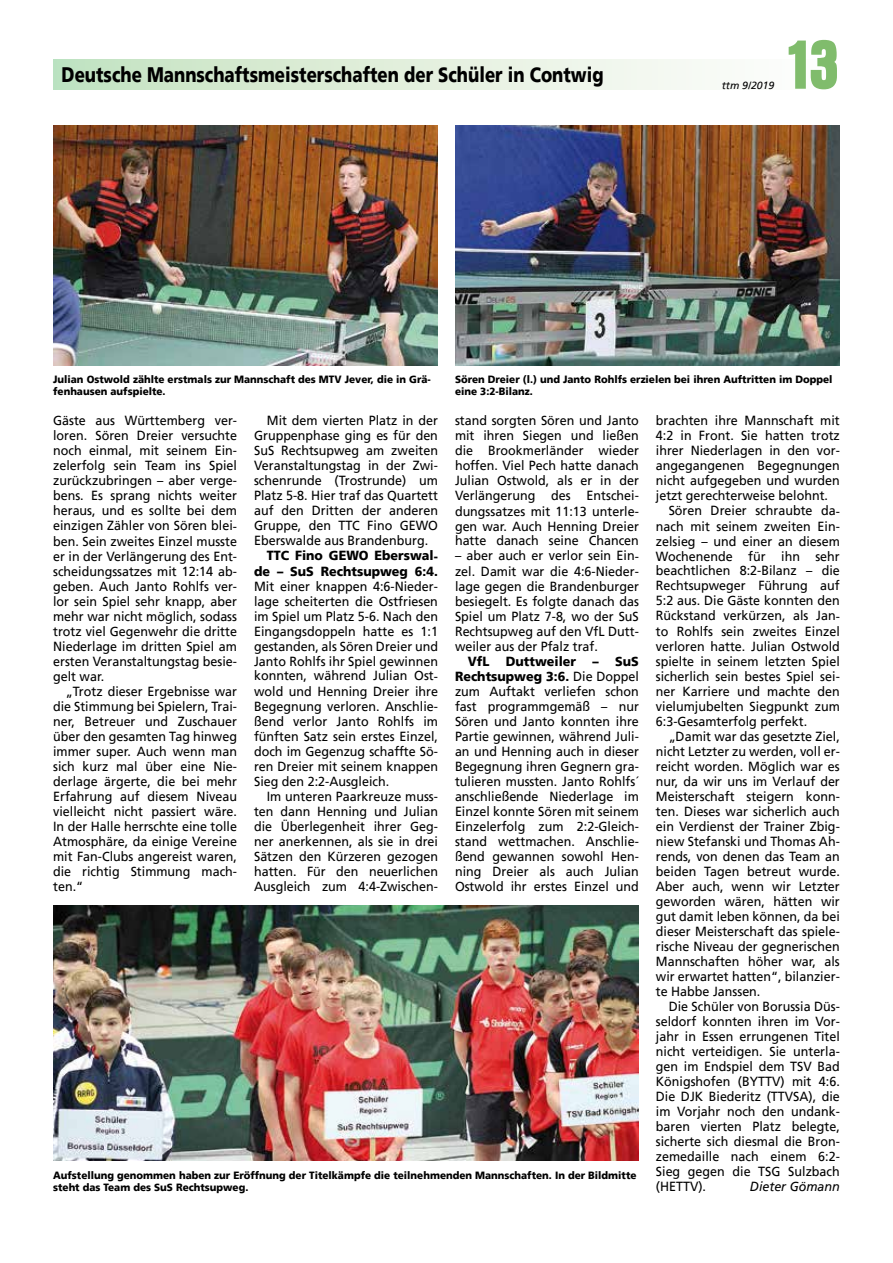
<style>
.page{position:relative;width:893px;height:1263px;background:#fff}
.page>*{position:absolute;margin:0;border:0;box-sizing:border-box;transform-origin:0 0}
.t1{font:700 condensed 72px "Aurora BT";color:#80bc6c}
.t2{font:900 21px "Frutiger";color:#000;scale:.8 1}
.t3{font:13.2px/15px "Frutiger";color:#000;text-align:justify;scale:.95 1}
.t4{font:900 13.2px/15px "Frutiger";color:#000;text-align:right;scale:.95 1}
.t5{font:italic 13.2px "Frutiger";color:#000;scale:.95 1}
.t6{font:900 10.5px/12px "Frutiger";color:#000;scale:.95 1}
.t7{font:italic 10.5px "Frutiger";color:#000}
.s1{font-weight:900}
</style>
<div class="page">
<div style="left:53px;top:60px;width:787px;height:29px;background:linear-gradient(to right,#c4e2c0,#fff)"></div>
<img style="left:455px;top:125px;width:385px;height:240px">
<img style="left:53px;top:905px;width:586px;height:255px">
<img style="left:53px;top:125px;width:385px;height:240px">
<h2 class="t2" style="left:62px;top:62px;width:679px">Deutsche Mannschaftsmeisterschaften der Schüler in Contwig</h2>
<p class="t7" style="left:722px;top:79px;width:54px">ttm 9/2019</p>
<h1 class="t1" style="left:789px;top:23px;width:52px">13</h1>
<p class="t6" style="left:53px;top:374px;width:399px">Julian Ostwold zählte erstmals zur Mannschaft des MTV Jever, die in Grä&shy;fenhausen aufspielte.</p>
<p class="t6" style="left:455px;top:374px;width:399px">Sören Dreier (l.) und Janto Rohlfs erzielen bei ihren Auftritten im Doppel eine 3:2-Bilanz.</p>
<p class="t3" style="left:53px;top:413px;width:195px">Gäste aus Württemberg ver&shy;loren. Sören Dreier versuchte noch einmal, mit seinem Ein&shy;zelerfolg sein Team ins Spiel zurückzubringen – aber verge&shy;bens. Es sprang nichts weiter heraus, und es sollte bei dem einzigen Zähler von Sören blei&shy;ben. Sein zweites Einzel musste er in der Verlängerung des Ent&shy;scheidungssatzes mit 12:14 ab&shy;geben. Auch Janto Rohlfs ver&shy;lor sein Spiel sehr knapp, aber mehr war nicht möglich, sodass trotz viel Gegenwehr die dritte Niederlage im dritten Spiel am ersten Veranstaltungstag besie&shy;gelt war.</p>
<p class="t3" style="left:53px;top:683px;width:195px;text-indent:13px">„Trotz dieser Ergebnisse war die Stimmung bei Spielern, Trai&shy;ner, Betreuer und Zuschauer über den gesamten Tag hinweg immer super. Auch wenn man sich kurz mal über eine Nie&shy;derlage ärgerte, die bei mehr Erfahrung auf diesem Niveau vielleicht nicht passiert wäre.<br>In der Halle herrschte eine tolle Atmosphäre, da einige Vereine mit Fan-Clubs angereist waren, die richtig Stimmung mach&shy;ten.“</p>
<p class="t3" style="left:254px;top:413px;width:195px;text-indent:13px">Mit dem vierten Platz in der Gruppenphase ging es für den SuS Rechtsupweg am zweiten Veranstaltungstag in der Zwi&shy;schenrunde (Trostrunde) um Platz 5-8. Hier traf das Quartett auf den Dritten der anderen Gruppe, den TTC Fino GEWO Eberswalde aus Brandenburg.</p>
<p class="t4" style="left:254px;top:548px;width:195px">TTC Fino GEWO Eberswal&shy;de – SuS Rechtsupweg 6:4.</p>
<p class="t3" style="left:254px;top:578px;width:195px">Mit einer knappen 4:6-Nieder&shy;lage scheiterten die Ostfriesen im Spiel um Platz 5-6. Nach den Eingangsdoppeln hatte es 1:1 gestanden, als Sören Dreier und Janto Rohlfs ihr Spiel gewinnen konnten, während Julian Ost&shy;wold und Henning Dreier ihre Begegnung verloren. Anschlie&shy;ßend verlor Janto Rohlfs im fünften Satz sein erstes Einzel, doch im Gegenzug schaffte Sö&shy;ren Dreier mit seinem knappen Sieg den 2:2-Ausgleich.</p>
<p class="t3" style="left:254px;top:788px;width:195px;text-indent:13px">Im unteren Paarkreuze muss&shy;ten dann Henning und Julian die Überlegenheit ihrer Geg&shy;ner anerkennen, als sie in drei Sätzen den Kürzeren gezogen hatten. Für den neuerlichen Ausgleich zum 4:4-Zwischen-</p>
<p class="t3" style="left:455px;top:413px;width:195px">stand sorgten Sören und Janto mit ihren Siegen und ließen die Brookmerländer wieder hoffen. Viel Pech hatte danach Julian Ostwold, als er in der Verlängerung des Entschei&shy;dungssatzes mit 11:13 unterle&shy;gen war. Auch Henning Dreier hatte danach seine Chancen</p>
<p class="t3" style="left:455px;top:548px;width:195px">– aber auch er verlor sein Ein&shy;zel. Damit war die 4:6-Nieder&shy;lage gegen die Brandenburger besiegelt. Es folgte danach das Spiel um Platz 7-8, wo der SuS Rechtsupweg auf den VfL Dutt&shy;weiler aus der Pfalz traf.</p>
<p class="t3" style="left:455px;top:653px;width:195px;text-indent:13px"><span class="s1">VfL Duttweiler – SuS Rechtsupweg 3:6.</span> Die Doppel zum Auftakt verliefen schon fast programmgemäß – nur Sören und Janto konnten ihre Partie gewinnen, während Juli&shy;an und Henning auch in dieser Begegnung ihren Gegnern gra&shy;tulieren mussten. Janto Rohlfs´ anschließende Niederlage im Einzel konnte Sören mit seinem Einzelerfolg zum 2:2-Gleich&shy;stand wettmachen. Anschlie&shy;ßend gewannen sowohl Hen&shy;ning Dreier als auch Julian Ostwold ihr erstes Einzel und</p>
<p class="t6" style="left:53px;top:1169px;width:616px">Aufstellung genommen haben zur Eröffnung der Titelkämpfe die teilnehmenden Mannschaften. In der Bildmitte steht das Team des SuS Rechtsupweg.</p>
<p class="t3" style="left:656px;top:413px;width:195px">brachten ihre Mannschaft mit</p>
<p class="t3" style="left:656px;top:428px;width:195px">4:2 in Front. Sie hatten trotz</p>
<p class="t3" style="left:656px;top:443px;width:195px">ihrer Niederlagen in den vor-</p>
<p class="t3" style="left:656px;top:458px;width:195px">angegangenen Begegnungen</p>
<p class="t3" style="left:656px;top:473px;width:195px">nicht aufgegeben und wurden</p>
<p class="t3" style="left:656px;top:488px;width:183px">jetzt gerechterweise belohnt.</p>
<p class="t3" style="left:669px;top:503px;width:182px">Sören Dreier schraubte da-</p>
<p class="t3" style="left:656px;top:518px;width:195px">nach mit seinem zweiten Ein-</p>
<p class="t3" style="left:656px;top:533px;width:195px">zelsieg – und einer an diesem</p>
<p class="t3" style="left:656px;top:548px;width:195px">Wochenende für ihn sehr</p>
<p class="t3" style="left:656px;top:563px;width:195px">beachtlichen 8:2-Bilanz – die</p>
<p class="t3" style="left:656px;top:578px;width:195px">Rechtsupweger Führung auf</p>
<p class="t3" style="left:656px;top:593px;width:195px">5:2 aus. Die Gäste konnten den</p>
<p class="t3" style="left:656px;top:608px;width:195px">Rückstand verkürzen, als Jan-</p>
<p class="t3" style="left:656px;top:623px;width:195px">to Rohlfs sein zweites Einzel</p>
<p class="t3" style="left:656px;top:638px;width:195px">verloren hatte. Julian Ostwold</p>
<p class="t3" style="left:656px;top:653px;width:195px">spielte in seinem letzten Spiel</p>
<p class="t3" style="left:656px;top:668px;width:195px">sicherlich sein bestes Spiel sei-</p>
<p class="t3" style="left:656px;top:683px;width:195px">ner Karriere und machte den</p>
<p class="t3" style="left:656px;top:698px;width:195px">vielumjubelten Siegpunkt zum</p>
<p class="t3" style="left:656px;top:713px;width:161px">6:3-Gesamterfolg perfekt.</p>
<p class="t3" style="left:669px;top:728px;width:182px">„Damit war das gesetzte Ziel,</p>
<p class="t3" style="left:656px;top:743px;width:195px">nicht Letzter zu werden, voll er-</p>
<p class="t3" style="left:656px;top:758px;width:195px">reicht worden. Möglich war es</p>
<p class="t3" style="left:656px;top:773px;width:195px">nur, da wir uns im Verlauf der</p>
<p class="t3" style="left:656px;top:788px;width:195px">Meisterschaft steigern konn-</p>
<p class="t3" style="left:656px;top:803px;width:195px">ten. Dieses war sicherlich auch</p>
<p class="t3" style="left:656px;top:818px;width:195px">ein Verdienst der Trainer Zbig-</p>
<p class="t3" style="left:656px;top:833px;width:195px">niew Stefanski und Thomas Ah-</p>
<p class="t3" style="left:656px;top:848px;width:195px">rends, von denen das Team an</p>
<p class="t3" style="left:656px;top:863px;width:195px">beiden Tagen betreut wurde.</p>
<p class="t3" style="left:656px;top:878px;width:195px">Aber auch, wenn wir Letzter</p>
<p class="t3" style="left:656px;top:893px;width:195px">geworden wären, hätten wir</p>
<p class="t3" style="left:656px;top:908px;width:195px">gut damit leben können, da bei</p>
<p class="t3" style="left:656px;top:923px;width:195px">dieser Meisterschaft das spiele-</p>
<p class="t3" style="left:656px;top:938px;width:195px">rische Niveau der gegnerischen</p>
<p class="t3" style="left:656px;top:953px;width:195px">Mannschaften höher war, als</p>
<p class="t3" style="left:656px;top:968px;width:195px">wir erwartet hatten“, bilanzier-</p>
<p class="t3" style="left:656px;top:983px;width:112px">te Habbe Janssen.</p>
<p class="t3" style="left:669px;top:998px;width:182px">Die Schüler von Borussia Düs-</p>
<p class="t3" style="left:656px;top:1013px;width:195px">seldorf konnten ihren im Vor-</p>
<p class="t3" style="left:656px;top:1028px;width:195px">jahr in Essen errungenen Titel</p>
<p class="t3" style="left:656px;top:1043px;width:195px">nicht verteidigen. Sie unterla-</p>
<p class="t3" style="left:656px;top:1058px;width:195px">gen im Endspiel dem TSV Bad</p>
<p class="t3" style="left:656px;top:1073px;width:195px">Königshofen (BYTTV) mit 4:6.</p>
<p class="t3" style="left:656px;top:1088px;width:195px">Die DJK Biederitz (TTVSA), die</p>
<p class="t3" style="left:656px;top:1103px;width:195px">im Vorjahr noch den undank-</p>
<p class="t3" style="left:656px;top:1118px;width:195px">baren vierten Platz belegte,</p>
<p class="t3" style="left:656px;top:1133px;width:195px">sicherte sich diesmal die Bron-</p>
<p class="t3" style="left:656px;top:1148px;width:195px">zemedaille nach einem 6:2-</p>
<p class="t3" style="left:656px;top:1163px;width:195px">Sieg gegen die TSG Sulzbach</p>
<p class="t3" style="left:656px;top:1178px;width:54px">(HETTV).</p>
<p class="t5" style="left:750px;top:1178px;width:96px">Dieter Gömann</p>
</div>
